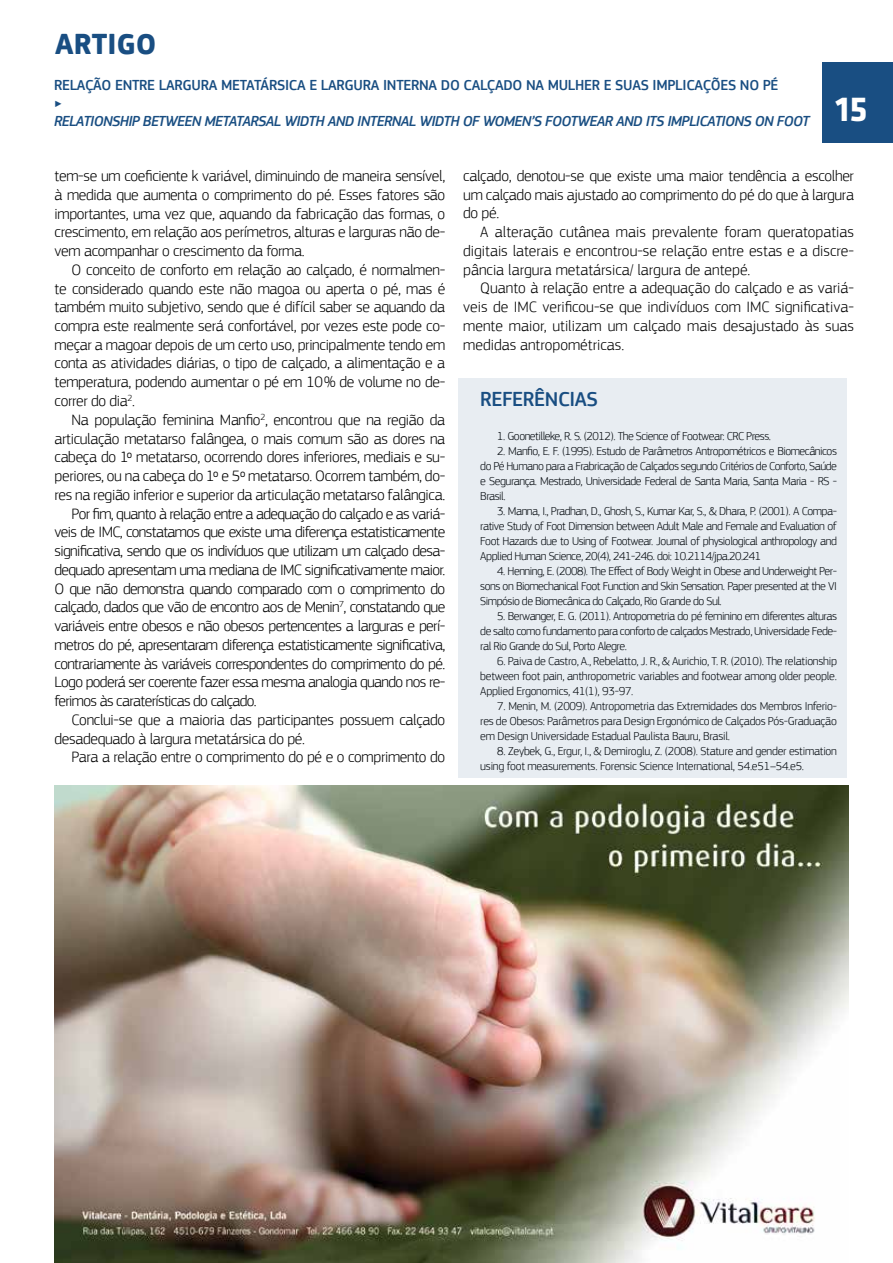
<style>
.page{position:relative;width:893px;height:1263px;background:#fff}
.page>*{position:absolute;margin:0;border:0;box-sizing:border-box;transform-origin:0 0}
.t1{font:700 36px "Klavika";color:#fff}
.t2{font:700 30px "PF Square Sans Pro";color:#194e82}
.t3{font:500 21px "PF Square Sans Pro";letter-spacing:-.02em;color:#194e82}
.t4{font:300 15.75px/18.8px "PF Square Sans Pro";letter-spacing:-.02em;color:#000;text-align:justify}
.t5{font:300 15.75px "PF Square Sans Pro";letter-spacing:-.04em;color:#000}
.t6{font:italic 500 15px "PF Square Sans Pro";letter-spacing:-.04em;color:#194e82}
.t7{font:500 15px/18px "PF Square Sans Pro";letter-spacing:-.02em;color:#194e82}
.t8{font:300 12px/15px "PF Square Sans Pro";letter-spacing:-.04em;color:#000;text-align:justify}
.t9{font:300 12px/15px "PF Square Sans Pro";letter-spacing:-.02em;color:#000}
</style>
<div class="page">
<div style="left:822px;top:63px;width:71px;height:80px;background:#194e82"></div>
<div style="left:459px;top:378px;width:388px;height:400px;background:#e8edf2"></div>
<img style="left:54px;top:785px;width:794px;height:478px">
<h2 class="t2" style="left:55px;top:26px;width:103px">ARTIGO</h2>
<p class="t7" style="left:54px;top:76px;width:726px">RELAÇÃO ENTRE LARGURA METATÁRSICA E LARGURA INTERNA DO CALÇADO NA MULHER E SUAS IMPLICAÇÕES NO PÉ ‣</p>
<p class="t6" style="left:54px;top:112px;width:757px">RELATIONSHIP BETWEEN METATARSAL WIDTH AND INTERNAL WIDTH OF WOMEN’S FOOTWEAR AND ITS IMPLICATIONS ON FOOT</p>
<h1 class="t1" style="left:835px;top:89px;width:33px">15</h1>
<p class="t4" style="left:55px;top:166px;width:392px">tem-se um coeficiente k variável, diminuindo de maneira sensível, à medida que aumenta o comprimento do pé. Esses fatores são importantes, uma vez que, aquando da fabricação das formas, o crescimento, em relação aos perímetros, alturas e larguras não de&shy;vem acompanhar o crescimento da forma.</p>
<p class="t4" style="left:55px;top:260px;width:392px;text-indent:17px">O conceito de conforto em relação ao calçado, é normalmen&shy;te considerado quando este não magoa ou aperta o pé, mas é também muito subjetivo, sendo que é difícil saber se aquando da compra este realmente será confortável, por vezes este pode co&shy;meçar a magoar depois de um certo uso, principalmente tendo em conta as atividades diárias, o tipo de calçado, a alimentação e a temperatura, podendo aumentar o pé em 10 % de volume no de&shy;correr do dia<sup>2</sup>.</p>
<p class="t4" style="left:72px;top:410px;width:375px">Na população feminina Manfio<sup>2</sup>, encontrou que na região da</p>
<p class="t4" style="left:55px;top:429px;width:392px">articulação metatarso falângea, o mais comum são as dores na</p>
<p class="t4" style="left:55px;top:448px;width:392px">cabeça do 1º metatarso, ocorrendo dores inferiores, mediais e su-</p>
<p class="t4" style="left:55px;top:466px;width:392px">periores, ou na cabeça do 1º e 5º metatarso. Ocorrem também, do-</p>
<p class="t4" style="left:55px;top:485px;width:392px">res na região inferior e superior da articulação metatarso falângica.</p>
<p class="t5" style="left:72px;top:504px;width:375px">Por fim, quanto à relação entre a adequação do calçado e as variá-</p>
<p class="t5" style="left:55px;top:523px;width:392px">veis de IMC, constatamos que existe uma diferença estatisticamente</p>
<p class="t5" style="left:55px;top:542px;width:392px">significativa, sendo que os indivíduos que utilizam um calçado desa-</p>
<p class="t5" style="left:55px;top:560px;width:392px">dequado apresentam uma mediana de IMC significativamente maior.</p>
<p class="t5" style="left:55px;top:579px;width:392px">O que não demonstra quando comparado com o comprimento do</p>
<p class="t5" style="left:55px;top:598px;width:392px">calçado, dados que vão de encontro aos de Menin<sup>7</sup>, constatando que</p>
<p class="t5" style="left:55px;top:617px;width:392px">variáveis entre obesos e não obesos pertencentes a larguras e perí-</p>
<p class="t5" style="left:55px;top:635px;width:392px">metros do pé, apresentaram diferença estatisticamente significativa,</p>
<p class="t5" style="left:55px;top:654px;width:392px">contrariamente às variáveis correspondentes do comprimento do pé.</p>
<p class="t5" style="left:55px;top:673px;width:392px">Logo poderá ser coerente fazer essa mesma analogia quando nos re-</p>
<p class="t5" style="left:55px;top:692px;width:204px">ferimos às caraterísticas do calçado.</p>
<p class="t4" style="left:72px;top:710px;width:375px">Conclui-se que a maioria das participantes possuem calçado</p>
<p class="t4" style="left:55px;top:729px;width:252px">desadequado à largura metatársica do pé.</p>
<p class="t4" style="left:72px;top:748px;width:375px">Para a relação entre o comprimento do pé e o comprimento do</p>
<p class="t4" style="left:463px;top:166px;width:392px">calçado, denotou-se que existe uma maior tendência a escolher um calçado mais ajustado ao comprimento do pé do que à largura do pé.</p>
<p class="t4" style="left:463px;top:223px;width:392px;text-indent:17px">A alteração cutânea mais prevalente foram queratopatias digitais laterais e encontrou-se relação entre estas e a discre&shy;pância largura metatársica/ largura de antepé.</p>
<p class="t4" style="left:463px;top:279px;width:392px;text-indent:17px">Quanto à relação entre a adequação do calçado e as variá&shy;veis de IMC verificou-se que indivíduos com IMC significativa&shy;mente maior, utilizam um calçado mais desajustado às suas medidas antropométricas.</p>
<h3 class="t3" style="left:480px;top:387px;width:119px">REFERÊNCIAS</h3>
<p class="t8" style="left:497px;top:428px;width:275px">1. Goonetilleke, R. S. (2012). The Science of Footwear: CRC Press.</p>
<p class="t8" style="left:480px;top:443px;width:358px;text-indent:17px">2. Manfio, E. F. (1995). Estudo de Parâmetros Antropométricos e Biomecânicos do Pé Humano para a Frabricação de Calçados segundo Critérios de Conforto, Saúde e Segurança. Mestrado, Universidade Federal de Santa Maria, Santa Maria - RS - Brasil.</p>
<p class="t8" style="left:480px;top:503px;width:358px;text-indent:17px">3. Manna, I., Pradhan, D., Ghosh, S., Kumar Kar, S., &amp; Dhara, P. (2001). A Compa&shy;rative Study of Foot Dimension between Adult Male and Female and Evaluation of Foot Hazards due to Using of Footwear. Journal of physiological anthropology and Applied Human Science, 20(4), 241-246. doi: 10.2114/jpa.20.241</p>
<p class="t8" style="left:480px;top:563px;width:358px;text-indent:17px">4. Henning, E. (2008). The Effect of Body Weight in Obese and Underweight Per&shy;sons on Biomechanical Foot Function and Skin Sensation. Paper presented at the VI Simpósio de Biomecânica do Calçado, Rio Grande do Sul.</p>
<p class="t8" style="left:480px;top:608px;width:358px;text-indent:17px">5. Berwanger, E. G. (2011). Antropometria do pé feminino em diferentes alturas de salto como fundamento para conforto de calçados Mestrado, Universidade Fede&shy;ral Rio Grande do Sul, Porto Alegre.</p>
<p class="t8" style="left:480px;top:653px;width:358px;text-indent:17px">6. Paiva de Castro, A., Rebelatto, J. R., &amp; Aurichio, T. R. (2010). The relationship between foot pain, anthropometric variables and footwear among older people.<br>Applied Ergonomics, 41(1), 93-97.</p>
<p class="t8" style="left:480px;top:698px;width:358px;text-indent:17px">7. Menin, M. (2009). Antropometria das Extremidades dos Membros Inferio&shy;res de Obesos: Parâmetros para Design Ergonómico de Calçados Pós-Graduação em Design Universidade Estadual Paulista Bauru, Brasil.</p>
<p class="t9" style="left:480px;top:743px;width:358px;text-indent:17px">8. Zeybek, G., Ergur, I., &amp; Demiroglu, Z. (2008). Stature and gender estimation using foot measurements. Forensic Science International, 54.e51–54.e5.</p>
</div>
